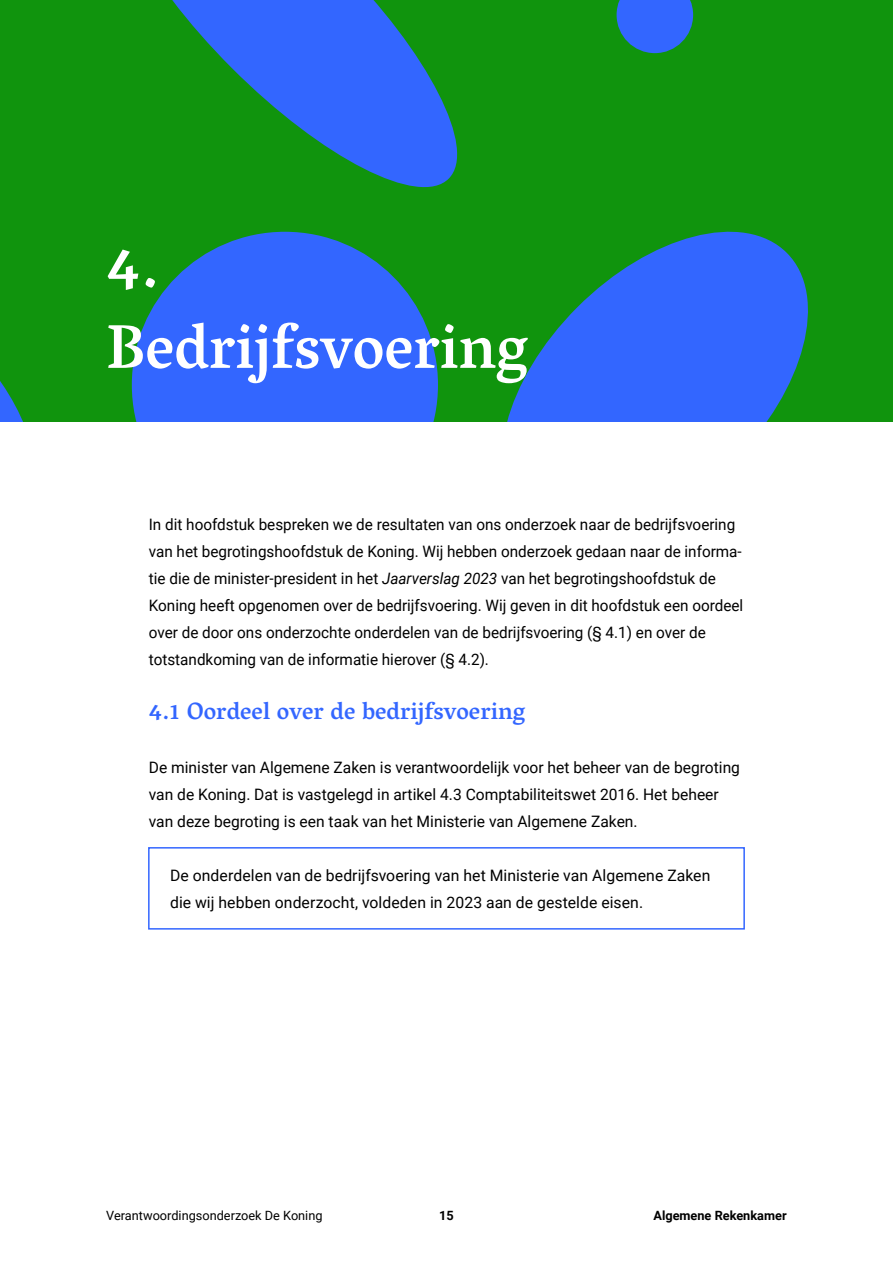
<style>
.page{position:relative;width:893px;height:1263px;background:#fff}
.page>*{position:absolute;margin:0;border:0;box-sizing:border-box;transform-origin:0 0}
._5_Kop_1_-_H2{font:500 63px/81px "Vesper Libre";color:#fff}
._6_Kop_2_-_H3{font:500 24px "Vesper Libre";color:#36f}
._0_Platte_tekst_-_P{font:15.75px/27px "Roboto";color:#000}
._21A_Kadertekst{font:15.75px/27px "Roboto";letter-spacing:.005em;color:#000}
.t1{font:12.75px "Roboto";color:#000}
.t2{font:700 12.75px "Roboto";color:#000}
.s1{font-style:italic}
</style>
<div class="page">
<div style="left:0;top:0;width:893px;height:422px;background:#10940d"></div>
<svg style="left:132px;top:232px;width:306px;height:190px;fill:#36f"></svg>
<svg style="left:507px;top:231px;width:301px;height:191px;fill:#36f"></svg>
<svg style="left:172px;top:0;width:286px;height:188px;fill:#36f"></svg>
<svg style="left:617px;top:0;width:76px;height:53px;background:#2d6dd9"></svg>
<svg style="left:0;top:381px;width:23px;height:41px"></svg>
<div style="left:148px;top:847px;width:597px;height:82px;border:2px solid #36f"></div>
<h2 class="_5_Kop_1_-_H2" style="left:106px;top:225px;width:423px">4.<br>Bedrijfsvoering</h2>
<p class="_0_Platte_tekst_-_P" style="left:149px;top:510px;width:596px">In dit hoofdstuk bespreken we de resultaten van ons onderzoek naar de bedrijfsvoering van het begrotingshoofdstuk de Koning. Wij hebben onderzoek gedaan naar de informa&shy;tie die de minister-president in het <span class="s1">Jaarverslag 2023</span> van het begrotingshoofdstuk de Koning heeft opgenomen over de bedrijfsvoering. Wij geven in dit hoofdstuk een oordeel over de door ons onderzochte onderdelen van de bedrijfsvoering (§ 4.1) en over de totstandkoming van de informatie hierover (§ 4.2).</p>
<h3 class="_6_Kop_2_-_H3" style="left:149px;top:696px;width:378px">4.1 Oordeel over de bedrijfsvoering</h3>
<p class="_0_Platte_tekst_-_P" style="left:149px;top:753px;width:593px">De minister van Algemene Zaken is verantwoordelijk voor het beheer van de begroting van de Koning. Dat is vastgelegd in artikel 4.3 Comptabiliteitswet 2016. Het beheer van deze begroting is een taak van het Ministerie van Algemene Zaken.</p>
<p class="_21A_Kadertekst" style="left:170px;top:861px;width:542px">De onderdelen van de bedrijfsvoering van het Ministerie van Algemene Zaken die wij hebben onderzocht, voldeden in 2023 aan de gestelde eisen.</p>
<p class="t1" style="left:106px;top:1207px;width:218px">Verantwoordingsonderzoek De Koning</p>
<p class="t2" style="left:439px;top:1207px;width:16px">15</p>
<p class="t2" style="left:653px;top:1207px;width:135px">Algemene Rekenkamer</p>
</div>
